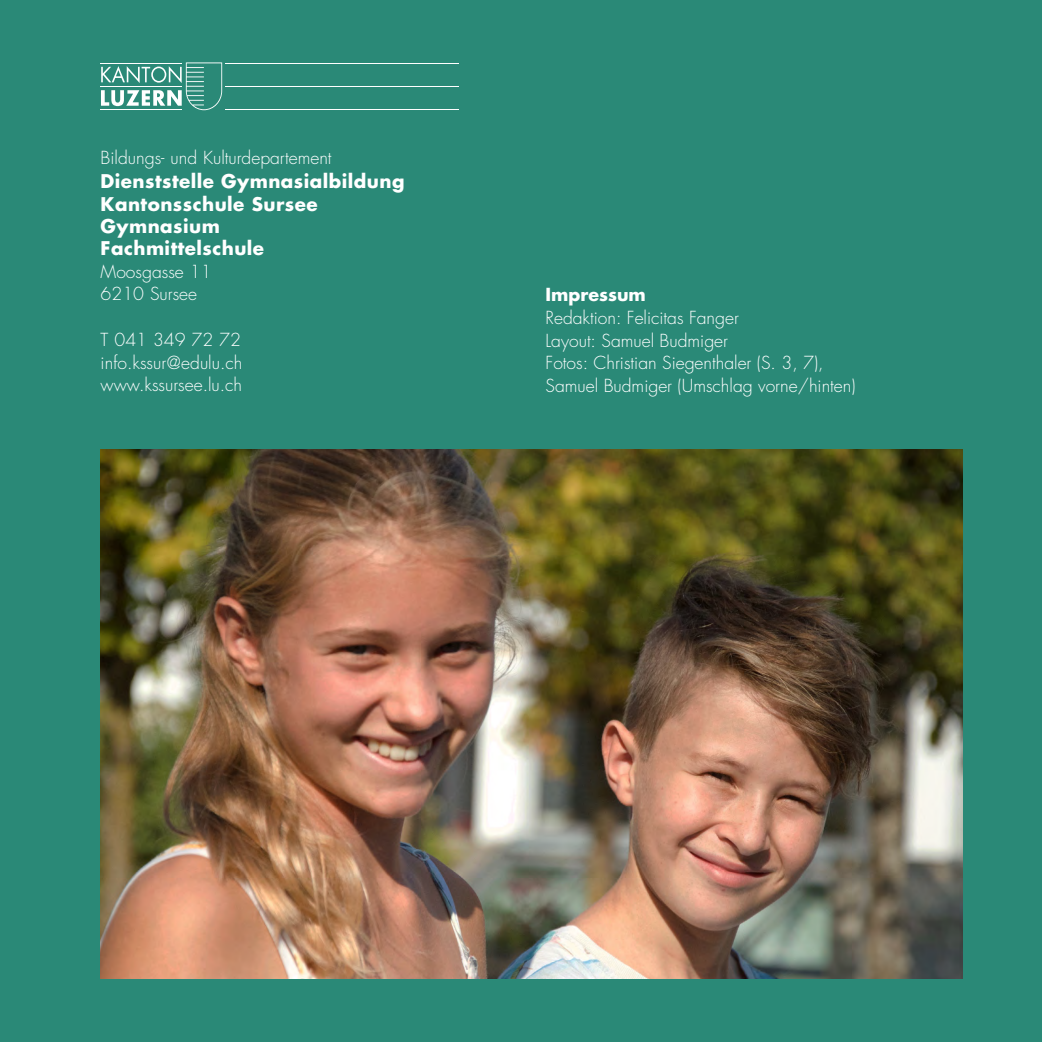
<style>
.page{position:relative;width:1042px;height:1042px;background:#2a8977}
.page>*{position:absolute;margin:0;border:0;box-sizing:border-box;transform-origin:0 0}
.t1{font:700 18.38px/23.6px "Futura Luzern";letter-spacing:.025em;color:#fff}
.t2{font:300 17.5px/22.8px "Futura Luzern";color:#fff}
.t3{font:700 17.5px "Futura Luzern";color:#fff}
</style>
<div class="page">
<hr style="left:226px;top:63px;width:233px;height:1px;background:#fff">
<hr style="left:226px;top:86px;width:233px;height:1px;background:#fff">
<hr style="left:226px;top:109px;width:233px;height:1px;background:#fff">
<svg style="left:101px;top:62px;width:121px;height:48px"></svg>
<img style="left:101px;top:449px;width:861px;height:529px">
<p class="t2" style="left:101px;top:147px;width:232px">Bildungs- und Kulturdepartement</p>
<p class="t1" style="left:101px;top:169px;width:305px">Dienststelle Gymnasialbildung<br>Kantonsschule Sursee</p>
<p class="t1" style="left:101px;top:215px;width:165px;line-height:21.9px">Gymnasium<br>Fachmittelschule</p>
<p class="t2" style="left:101px;top:260px;width:112px">Moosgasse 11<br>6210 Sursee</p>
<p class="t2" style="left:101px;top:329px;width:143px;text-align:justify">T 041 349 72 72 info.kssur@edulu.ch www.kssursee.lu.ch</p>
<p class="t3" style="left:545px;top:283px;width:102px">Impressum</p>
<p class="t2" style="left:545px;top:307px;width:311px">Redaktion: Felicitas Fanger<br>Layout: Samuel Budmiger<br>Fotos: Christian Siegenthaler (S. 3, 7), Samuel Budmiger (Umschlag vorne/hinten)</p>
</div>
